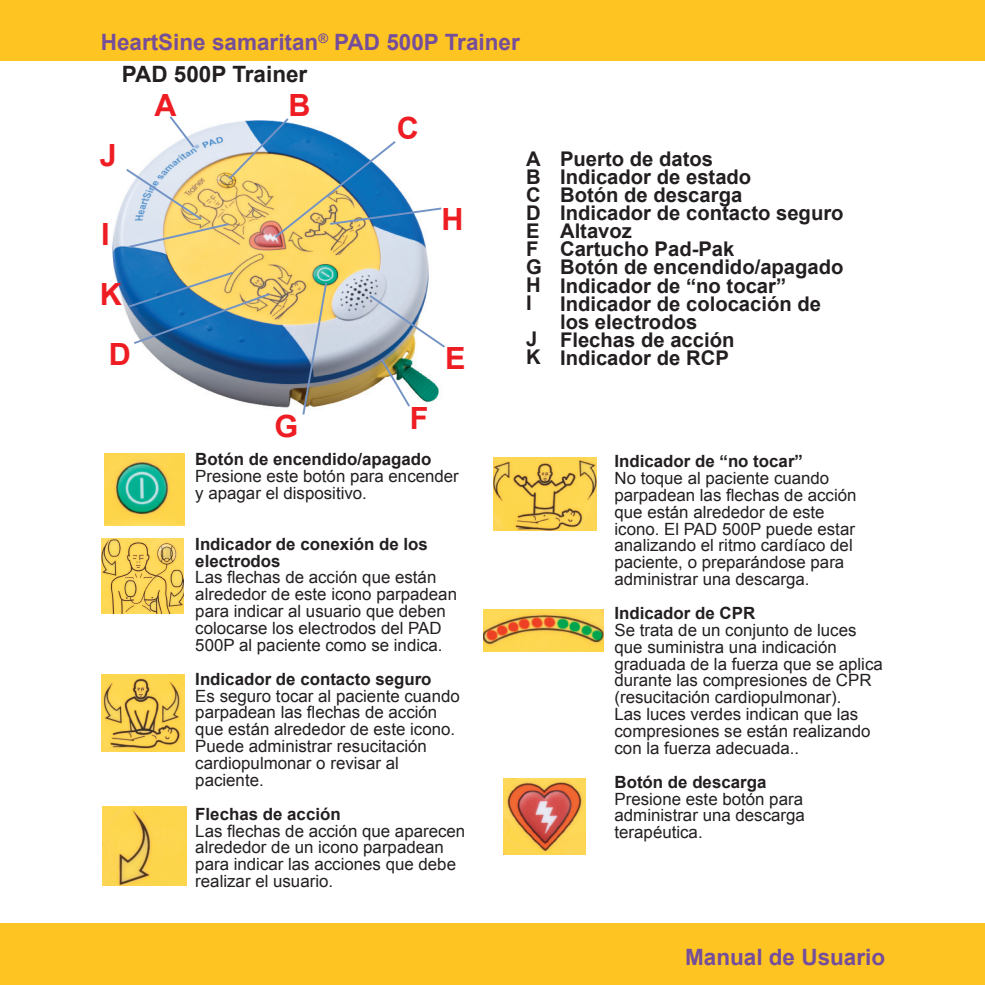
<style>
.page{position:relative;width:985px;height:985px;background:#fff}
.page>*{position:absolute;margin:0;border:0;box-sizing:border-box;transform-origin:0 0}
.t1{font:700 30.6px "Arial";color:#ee1d23}
.t2{font:700 22.5px/31.5px "Arial";color:#754e9b}
.t3{font:700 20.25px/18px "Arial";color:#231f20}
.t4{font:16.88px/16.9px "Arial";color:#231f20}
.t5{font:700 16.88px/16.9px "Arial";color:#231f20}
.s1{color:#231f20}
</style>
<div class="page">
<div style="left:0;top:923px;width:20px;height:62px;background:#fec422"></div>
<div style="left:20px;top:923px;width:965px;height:62px;background:#fec422"></div>
<div style="left:0;top:0;width:985px;height:60px;background:#fec422"></div>
<img style="left:112px;top:199px;width:327px;height:209px">
<svg style="left:127px;top:270px;width:145px;height:76px"></svg>
<svg style="left:301px;top:281px;width:27px;height:134px"></svg>
<svg style="left:379px;top:357px;width:33px;height:51px"></svg>
<svg style="left:367px;top:293px;width:78px;height:57px"></svg>
<svg style="left:124px;top:116px;width:318px;height:133px"></svg>
<img style="left:105px;top:454px;width:79px;height:72px">
<img style="left:102px;top:539px;width:81px;height:74px">
<img style="left:493px;top:457px;width:103px;height:74px">
<img style="left:484px;top:609px;width:120px;height:43px">
<img style="left:503px;top:778px;width:82px;height:77px">
<img style="left:103px;top:807px;width:84px;height:79px">
<img style="left:101px;top:674px;width:83px;height:77px">
<h2 class="t2" style="left:122px;top:27px;width:399px;text-indent:-21px">HeartSine samaritan<sup>®</sup> PAD 500P Trainer<br><span class="s1">PAD 500P Trainer</span></h2>
<h1 class="t1" style="left:100px;top:136px;width:19px">J</h1>
<h1 class="t1" style="left:101px;top:215px;width:10px">I</h1>
<h1 class="t1" style="left:100px;top:274px;width:24px">K</h1>
<h1 class="t1" style="left:155px;top:85px;width:24px">A</h1>
<h1 class="t1" style="left:289px;top:85px;width:24px">B</h1>
<h1 class="t1" style="left:397px;top:108px;width:24px">C</h1>
<h1 class="t1" style="left:441px;top:199px;width:24px">H</h1>
<h1 class="t1" style="left:109px;top:334px;width:24px">D</h1>
<h1 class="t1" style="left:445px;top:338px;width:22px">E</h1>
<h1 class="t1" style="left:275px;top:406px;width:25px">G</h1>
<h1 class="t1" style="left:410px;top:398px;width:20px">F</h1>
<p class="t5" style="left:195px;top:451px;width:238px">Botón de encendido/apagado</p>
<p class="t4" style="left:195px;top:468px;width:265px">Presione este botón para encender y apagar el dispositivo.</p>
<p class="t5" style="left:195px;top:536px;width:234px">Indicador de conexión de los electrodos</p>
<p class="t4" style="left:195px;top:569px;width:263px">Las flechas de acción que están alrededor de este icono parpadean para indicar al usuario que deben colocarse los electrodos del PAD<br>500P al paciente como se indica.</p>
<p class="t5" style="left:195px;top:671px;width:238px">Indicador de contacto seguro</p>
<p class="t4" style="left:195px;top:687px;width:266px">Es seguro tocar al paciente cuando parpadean las flechas de acción que están alrededor de este icono.<br>Puede administrar resucitación cardiopulmonar o revisar al paciente.</p>
<p class="t5" style="left:195px;top:806px;width:147px">Flechas de acción</p>
<p class="t4" style="left:195px;top:822px;width:271px">Las flechas de acción que aparecen alrededor de un icono parpadean para indicar las acciones que debe realizar el usuario.</p>
<p class="t3" style="left:526px;top:151px;width:17px">A<br>B<br>C<br>D<br>E<br>F<br>G<br>H<br>I</p>
<p class="t3" style="left:526px;top:331px;width:16px">J<br>K</p>
<p class="t3" style="left:560px;top:151px;width:285px">Puerto de datos<br>Indicador de estado<br>Botón de descarga<br>Indicador de contacto seguro<br>Altavoz<br>Cartucho Pad-Pak<br>Botón de encendido/apagado<br>Indicador de “no tocar”<br>Indicador de colocación de los electrodos<br>Flechas de acción<br>Indicador de RCP</p>
<p class="t5" style="left:615px;top:453px;width:190px">Indicador de “no tocar”</p>
<p class="t4" style="left:615px;top:470px;width:244px">No toque al paciente cuando parpadean las flechas de acción que están alrededor de este icono. El PAD 500P puede estar analizando el ritmo cardíaco del paciente, o preparándose para administrar una descarga.</p>
<p class="t5" style="left:615px;top:605px;width:142px">Indicador de CPR</p>
<p class="t4" style="left:615px;top:622px;width:270px">Se trata de un conjunto de luces que suministra una indicación graduada de la fuerza que se aplica durante las compresiones de CPR (resucitación cardiopulmonar).<br>Las luces verdes indican que las compresiones se están realizando con la fuerza adecuada..</p>
<p class="t5" style="left:615px;top:774px;width:153px">Botón de descarga</p>
<p class="t4" style="left:615px;top:790px;width:192px;text-align:justify">Presione este botón para administrar una descarga terapéutica.</p>
<h2 class="t2" style="left:685px;top:942px;width:202px">Manual de Usuario</h2>
</div>
